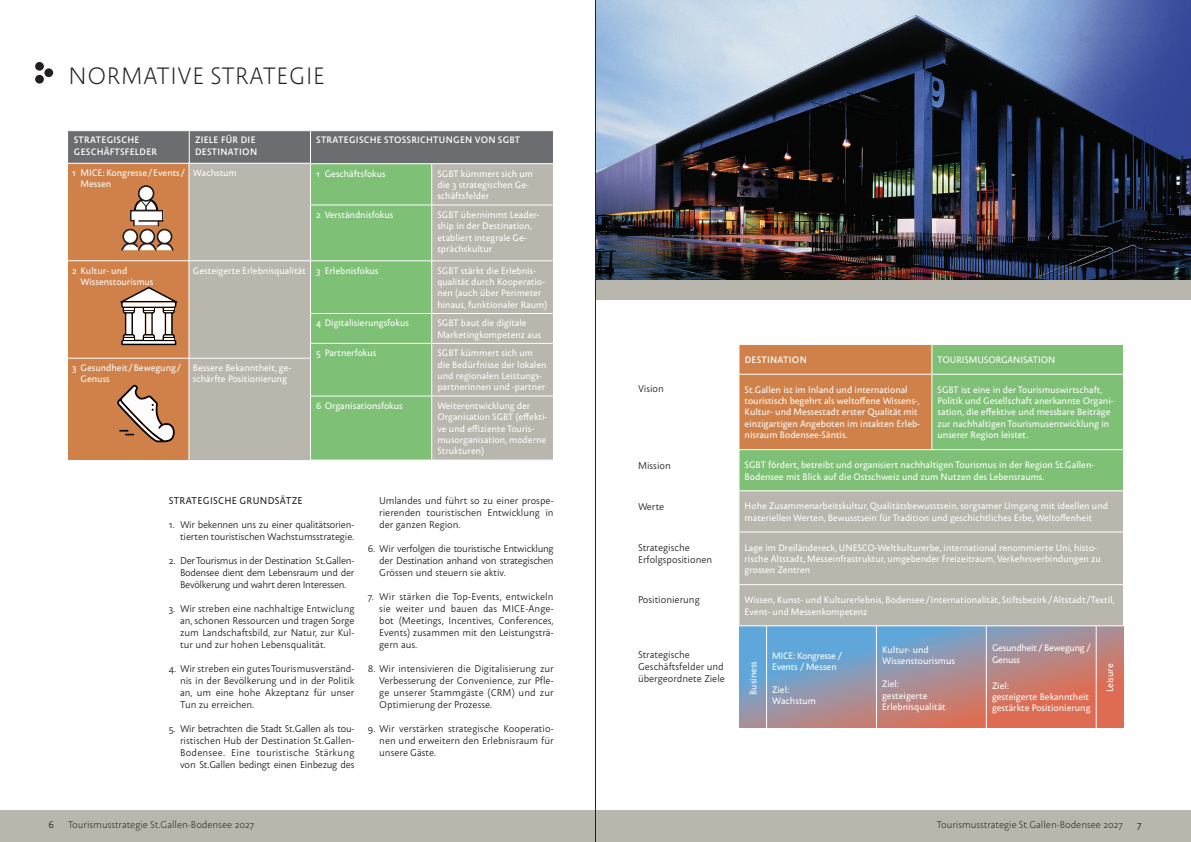
<style>
.page{position:relative;width:1191px;height:842px;background:#fff}
.page>*{position:absolute;margin:0;border:0;box-sizing:border-box;transform-origin:0 0}
.Innenseite-Titel{font:300 24px "abc Alena";letter-spacing:.03em;color:#231f20}
.Innenseite-Lauftext{font:10px/12px "abc Alena";color:#231f20;text-align:justify}
.t1{font:300 10px "abc Alena";color:#231f20}
.Innenseite-Untertite{font:500 10px "abc Alena";letter-spacing:.03em;color:#231f20}
.Tabellentext{font:500 9.5px/11.4px "abc Alena";color:#fff}
.Innenseite-Untertite-2{font:600 9.5px/11.4px "abc Alena";letter-spacing:.03em;color:#fff}
.Tabellentext-2{font:500 9.5px/11.4px "abc Alena";letter-spacing:-.025em;color:#fff}
.Tabellentext-3{font:600 9.5px "abc Alena";letter-spacing:.03em;color:#fff}
</style>
<div class="page">
<svg style="left:739px;top:627px;width:384px;height:101px;background:#a28c97"></svg>
<hr style="left:766px;top:626px;width:1px;height:103px;background:#fff">
<hr style="left:876px;top:626px;width:1px;height:103px;background:#fff">
<hr style="left:986px;top:626px;width:1px;height:103px;background:#fff">
<hr style="left:1096px;top:626px;width:1px;height:103px;background:#fff">
<div style="left:35px;top:62px;width:9px;height:9px;background:#231f20;border-radius:50%"></div>
<div style="left:35px;top:75px;width:9px;height:9px;background:#231f20;border-radius:50%"></div>
<div style="left:44px;top:68px;width:9px;height:9px;background:#231f20;border-radius:50%"></div>
<div style="left:0;top:811px;width:1191px;height:31px;background:#b9b6ad"></div>
<div style="left:739px;top:345px;width:384px;height:146px;background:#7fc077"></div>
<div style="left:739px;top:492px;width:384px;height:134px;background:#b9b6ad"></div>
<div style="left:739px;top:344px;width:193px;height:105px;background:#d0814a"></div>
<hr style="left:738px;top:374px;width:194px;height:1px;background:#fff">
<hr style="left:932px;top:374px;width:191px;height:1px;background:#fff">
<hr style="left:931px;top:374px;width:1px;height:75px;background:#fff">
<hr style="left:738px;top:449px;width:194px;height:1px;background:#fff">
<hr style="left:932px;top:449px;width:191px;height:1px;background:#fff">
<hr style="left:738px;top:532px;width:194px;height:1px;background:#fff">
<hr style="left:932px;top:532px;width:191px;height:1px;background:#fff">
<hr style="left:738px;top:584px;width:194px;height:1px;background:#fff">
<hr style="left:932px;top:584px;width:191px;height:1px;background:#fff">
<img style="left:596px;top:0;width:595px;height:281px">
<div style="left:595px;top:281px;width:596px;height:19px;background:#b9b6ad"></div>
<svg style="left:68px;top:131px;width:485px;height:329px;background:#aaa88b"></svg>
<hr style="left:595px;top:0;width:1px;height:842px;background:#231f20">
<p class="Innenseite-Titel" style="left:68px;top:60px;width:258px">NORMATIVE STRATEGIE</p>
<p class="Innenseite-Untertite-2" style="left:74px;top:134px;width:85px">STRATEGISCHE<br>GESCHÄFTSFELDER</p>
<p class="Innenseite-Untertite-2" style="left:195px;top:134px;width:64px">ZIELE FÜR DIE<br>DESTINATION</p>
<p class="Innenseite-Untertite-2" style="left:316px;top:134px;width:205px">STRATEGISCHE STOSSRICHTUNGEN VON SGBT</p>
<p class="Tabellentext" style="left:74px;top:167px;width:5px">1</p>
<p class="Tabellentext" style="left:74px;top:167px;width:111px;text-indent:28px">-Kongresse/Events /<br>Messen</p>
<p class="Tabellentext" style="left:195px;top:167px;width:45px">Wachstum</p>
<p class="Tabellentext" style="left:316px;top:167px;width:71px">1 Geschäftsfokus</p>
<p class="Tabellentext" style="left:437px;top:167px;width:97px">SGBT kümmert sich um die 3 strategischen Ge&shy;schäftsfelder</p>
<p class="Tabellentext" style="left:316px;top:208px;width:79px">2 Verständnisfokus</p>
<p class="Tabellentext" style="left:437px;top:208px;width:104px">SGBT übernimmt Leader&shy;ship in der Destination, etabliert integrale Ge&shy;sprächskultur</p>
<p class="Tabellentext" style="left:74px;top:264px;width:106px">3 Gesundheit/Bewegung/<br>Genu s</p>
<p class="Tabellentext" style="left:195px;top:264px;width:100px">B s re Bekanntheit, ge-</p>
<p class="Tabellentext" style="left:316px;top:264px;width:64px">3 Erlebnisfokus</p>
<p class="Tabellentext" style="left:437px;top:264px;width:112px">SGBT stärkt die Erlebnis&shy;qualität durch Kooperatio&shy;nen (auch über Perimeter hinaus, funktionaler Raum)</p>
<p class="Tabellentext" style="left:316px;top:317px;width:94px">4 Digitalisierungsfokus</p>
<p class="Tabellentext" style="left:437px;top:317px;width:105px">SGBT baut die digitale<br>Marketingkompetenz aus</p>
<p class="Tabellentext" style="left:316px;top:347px;width:62px">5 Partnerfokus</p>
<p class="Tabellentext" style="left:437px;top:347px;width:111px">SGBT kümmert sich um die Bedürfnisse der lokalen und regionalen Leistungs&shy;partnerinnen und -partner</p>
<p class="Tabellentext" style="left:316px;top:399px;width:88px">6 Organisationsfokus</p>
<p class="Tabellentext" style="left:437px;top:399px;width:111px">Weiterentwicklung der<br>Organisation SGBT (effekti&shy;ve und effiziente Touris&shy;musorganisation, moderne<br>Strukturen)</p>
<p class="Tabellentext" style="left:81px;top:167px;width:106px;text-indent:-9px">1 MICE: Kongresse/Events/<br>Messen</p>
<p class="Tabellentext" style="left:193px;top:167px;width:45px">Wachstum</p>
<p class="Tabellentext" style="left:81px;top:264px;width:74px;text-indent:-9px">2 Kultur- und<br>Wissenstourismus</p>
<p class="Tabellentext" style="left:193px;top:264px;width:114px">Gesteigerte Erlebnisqualität</p>
<p class="Tabellentext" style="left:81px;top:362px;width:102px;text-indent:-9px">3 Gesundheit/Bewegung/<br>Genuss</p>
<p class="Tabellentext" style="left:193px;top:362px;width:100px">Bessere Bekanntheit, ge&shy;schärfte Positionierung</p>
<p class="Innenseite-Untertite" style="left:169px;top:494px;width:135px">STRATEGISCHE GRUNDSÄTZE</p>
<p class="Innenseite-Lauftext" style="left:169px;top:518px;width:187px;text-align:right">1. Wir bekennen uns zu einer qualitätsorien&shy;tierten touristischen Wachstumsstrategie.</p>
<p class="Innenseite-Lauftext" style="left:180px;top:554px;width:176px;text-indent:-11px">2. Der Tourismus in der Destination St.Gallen-Bodensee dient dem Lebensraum und der Bevölkerung und wahrt deren Interessen.</p>
<p class="Innenseite-Lauftext" style="left:180px;top:602px;width:176px;text-indent:-11px">3. Wir streben eine nachhaltige Entwiclung an, schonen Ressourcen und tragen Sorge zum Landschaftsbild, zur Natur, zur Kul&shy;tur und zur hohen Lebensqualität.</p>
<p class="Innenseite-Lauftext" style="left:180px;top:662px;width:176px;text-indent:-11px">4. Wir streben ein gutes Tourismusverständ&shy;nis in der Bevölkerung und in der Politik an, um eine hohe Akzeptanz für unser Tun zu erreichen.</p>
<p class="Innenseite-Lauftext" style="left:180px;top:722px;width:176px;text-indent:-11px">5. Wir betrachten die Stadt St.Gallen als tou&shy;ristischen Hub der Destination St.Gallen-Bodensee. Eine touristische Stärkung von St.Gallen bedingt einen Einbezug des</p>
<p class="Innenseite-Lauftext" style="left:379px;top:494px;width:176px">Umlandes und führt so zu einer prospe&shy;rierenden touristischen Entwicklung in der ganzen Region.</p>
<p class="Innenseite-Lauftext" style="left:379px;top:542px;width:176px;text-indent:-11px">6. Wir verfolgen die touristische Entwicklung der Destination anhand von strategischen Grössen und steuern sie aktiv.</p>
<p class="Innenseite-Lauftext" style="left:379px;top:590px;width:176px;text-indent:-11px">7. Wir stärken die Top-Events, entwickeln sie weiter und bauen das MICE-Ange&shy;bot (Meetings, Incentives, Conferences, Events) zusammen mit den Leistungsträ&shy;gern aus.</p>
<p class="Innenseite-Lauftext" style="left:379px;top:662px;width:176px;text-indent:-11px">8. Wir intensivieren die Digitalisierung zur Verbesserung der Convenience, zur Pfle&shy;ge unserer Stammgäste (CRM) und zur Optimierung der Prozesse.</p>
<p class="Innenseite-Lauftext" style="left:379px;top:722px;width:176px;text-indent:-11px">9. Wir verstärken strategische Kooperatio&shy;nen und erweitern den Erlebnisraum für unsere Gäste.</p>
<p class="Innenseite-Lauftext" style="left:638px;top:383px;width:27px">Vision</p>
<p class="Innenseite-Lauftext" style="left:638px;top:459px;width:34px">Mission</p>
<p class="Innenseite-Lauftext" style="left:638px;top:500px;width:28px">Werte</p>
<p class="Innenseite-Lauftext" style="left:638px;top:541px;width:76px">Strategische<br>Erfolgspositionen</p>
<p class="Innenseite-Lauftext" style="left:638px;top:593px;width:63px">Positionierung</p>
<p class="Innenseite-Lauftext" style="left:638px;top:648px;width:88px;text-align:left">Strategische<br>Geschäftsfelder und übergeordnete Ziele</p>
<p class="Tabellentext-3" style="left:744px;top:353px;width:64px">DESTINATION</p>
<p class="Tabellentext" style="left:937px;top:353px;width:119px">TOURISMUSORGANISATION</p>
<p class="Tabellentext" style="left:744px;top:383px;width:177px">St.Gallen ist im Inland und international touristisch begehrt als weltoffene Wissens-, Kultur- und Messestadt erster Qualität mit einzigartigen Angeboten im intakten Erleb&shy;nisraum Bodensee-Säntis.</p>
<p class="Tabellentext" style="left:937px;top:383px;width:178px">SGBT ist eine in der Tourismuswirtschaft, Politik und Gesellschaft anerkannte Organi&shy;sation, die effektive und messbare Beiträge zur nachhaltigen Tourismusentwicklung in unserer Region leistet.</p>
<p class="Tabellentext" style="left:744px;top:459px;width:351px">SGBT fördert, betreibt und organisiert nachhaltigen Tourismus in der Region St.Gallen-<br>Bodensee mit Blick auf die Ostschweiz und zum Nutzen des Lebensraums.</p>
<p class="Tabellentext" style="left:744px;top:500px;width:365px">Hohe Zusammenarbeitskultur, Qualitätsbewusstsein, sorgsamer Umgang mit ideellen und materiellen Werten, Bewusstsein für Tradition und geschichtliches Erbe, Weltoffenheit</p>
<p class="Tabellentext" style="left:744px;top:541px;width:358px">Lage im Dreiländereck, UNESCO-Weltkulturerbe, international renommierte Uni, histo&shy;rische Altstadt, Messeinfrastruktur, umgebender Freizeitraum, Verkehrsverbindungen zu grossen Zentren</p>
<p class="Tabellentext" style="left:744px;top:594px;width:371px">Wissen, Kunst- und Kulturerlebnis, Bodensee/Internationalität, Stiftsbezirk/Altstadt/Textil,<br>Event- und Messenkompetenz</p>
<p class="Tabellentext" style="left:747px;top:695px;width:35px;rotate:-90deg">Business</p>
<p class="Tabellentext-2" style="left:772px;top:649px;width:71px">MICE: Kongresse /<br>Events / Messen</p>
<p class="Tabellentext" style="left:772px;top:683px;width:19px">Ziel:</p>
<p class="Tabellentext" style="left:772px;top:695px;width:45px">Wachstum</p>
<p class="Tabellentext" style="left:882px;top:644px;width:74px">Kultur- und<br>Wissenstourismus</p>
<p class="Tabellentext" style="left:882px;top:678px;width:19px">Ziel:</p>
<p class="Tabellentext" style="left:882px;top:689px;width:65px">gesteigerte<br>Erlebnisqualität</p>
<p class="Tabellentext-2" style="left:992px;top:642px;width:100px">Gesundheit / Bewegung /<br>Genuss</p>
<p class="Tabellentext" style="left:992px;top:679px;width:19px">Ziel:</p>
<p class="Tabellentext" style="left:992px;top:691px;width:99px">gesteigerte Bekanntheit</p>
<p class="Tabellentext" style="left:992px;top:702px;width:100px">gestärkte Positionierung</p>
<p class="Tabellentext" style="left:1103px;top:692px;width:30px;rotate:-90deg">Leisure</p>
<p class="Innenseite-Lauftext" style="left:48px;top:818px;width:7px">6</p>
<p class="t1" style="left:68px;top:818px;width:187px">Tourismusstrategie St.Gallen-Bodensee 2027</p>
<p class="t1" style="left:937px;top:818px;width:187px">Tourismusstrategie St.Gallen-Bodensee 2027</p>
<p class="Innenseite-Lauftext" style="left:1137px;top:818px;width:6px">7</p>
</div>
